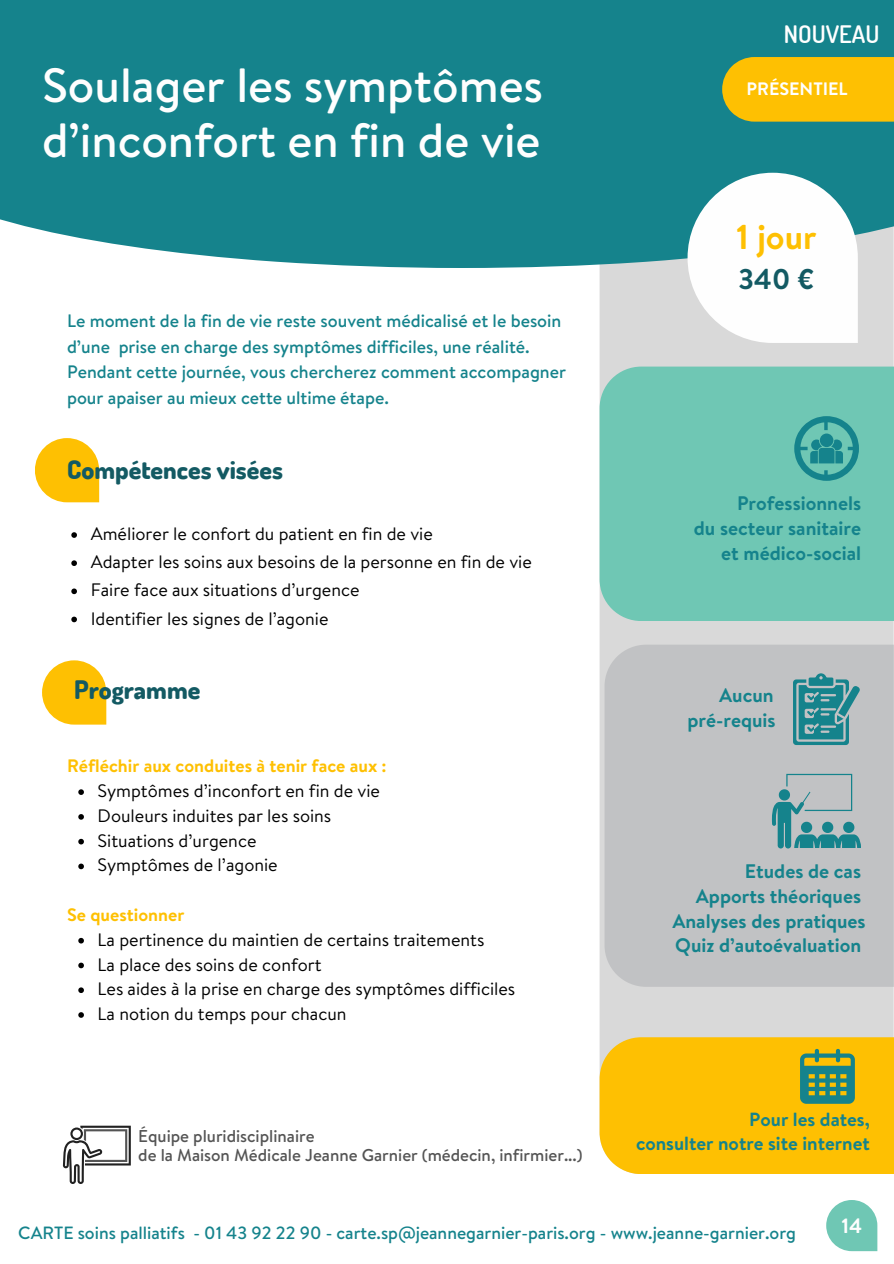
<style>
.page{position:relative;width:894px;height:1264px;background:#fff}
.page>*{position:absolute;margin:0;border:0;box-sizing:border-box;transform-origin:0 0}
.t1{font:500 48px/55.2px "Brandon Text";color:#fefefe}
.t2{font:700 34.5px "Brandon Text";color:#fec002}
.t3{font:700 28.5px "Brandon Text";color:#135a63}
.t4{font:800 25.5px "Dosis";color:#135a63}
.t5{font:600 24.15px "Dosis";color:#fff}
.t6{font:700 20.55px "Brandon Text";color:#fefefe}
.t7{font:700 19.65px "Brandon Text";color:#15838c}
.t8{font:700 19.05px "Brandon Text";color:#15838c}
.t9{font:18px "Brandon Text";color:#000}
.t10{font:500 18px "Brandon Text";color:#15838c}
.t11{font:700 18px "Brandon Text";color:#fec002}
.t12{font:700 18px "Brandon Text";color:#fff}
.t13{font:500 17.7px "Brandon Text";color:#15838c}
.t14{font:500 17.1px "Brandon Text";color:#545454}
</style>
<div class="page">
<div style="left:599px;top:268px;width:294px;height:769px;background:#d9d9d9"></div>
<div style="left:599px;top:366px;width:294px;height:255px;background:#6fc7b4"></div>
<div style="left:604px;top:644px;width:289px;height:342px;background:#c1c2c4"></div>
<div style="left:0;top:0;width:893px;height:268px;background:#15838c"></div>
<svg style="left:35px;top:438px;width:64px;height:64px;background:#feca2a"></svg>
<svg style="left:42px;top:660px;width:64px;height:64px;background:#feca2b"></svg>
<svg style="left:687px;top:173px;width:170px;height:170px"></svg>
<svg style="left:792px;top:673px;width:67px;height:72px;background:#5a9ca2"></svg>
<svg style="left:794px;top:416px;width:64px;height:64px;background:#44a6a1"></svg>
<svg style="left:771px;top:773px;width:89px;height:75px;background:#89adb1"></svg>
<svg style="left:71px;top:532px;width:6px;height:6px"></svg>
<svg style="left:71px;top:560px;width:6px;height:6px"></svg>
<svg style="left:71px;top:588px;width:6px;height:6px"></svg>
<svg style="left:71px;top:616px;width:6px;height:6px"></svg>
<svg style="left:78px;top:789px;width:6px;height:6px"></svg>
<svg style="left:78px;top:814px;width:6px;height:5px"></svg>
<svg style="left:78px;top:838px;width:6px;height:6px"></svg>
<svg style="left:78px;top:863px;width:6px;height:6px"></svg>
<svg style="left:78px;top:937px;width:6px;height:6px"></svg>
<svg style="left:78px;top:962px;width:6px;height:6px"></svg>
<svg style="left:78px;top:987px;width:6px;height:6px"></svg>
<svg style="left:78px;top:1012px;width:6px;height:5px"></svg>
<div style="left:722px;top:57px;width:171px;height:65px;background:#fec002"></div>
<svg style="left:63px;top:1125px;width:67px;height:58px"></svg>
<svg style="left:826px;top:1200px;width:51px;height:51px;background:#86d0c0"></svg>
<svg style="left:599px;top:1037px;width:294px;height:137px;background:#f1bd0e"></svg>
<p class="t5" style="left:783px;top:18px;width:97px">NOUVEAU</p>
<p class="t1" style="left:42px;top:57px;width:502px">Soulager les symptômes d’inconfort en fin de vie</p>
<p class="t12" style="left:746px;top:76px;width:102px">PRÉSENTIEL</p>
<p class="t10" style="left:67px;top:307px;width:495px">Le moment de la fin de vie reste souvent médicalisé et le besoin</p>
<p class="t10" style="left:67px;top:333px;width:464px">d’une prise en charge des symptômes difficiles, une réalité.</p>
<p class="t10" style="left:67px;top:359px;width:500px">Pendant cette journée, vous chercherez comment accompagner</p>
<p class="t10" style="left:67px;top:385px;width:323px">pour apaiser au mieux cette ultime étape.</p>
<p class="t4" style="left:67px;top:452px;width:217px">Compétences visées</p>
<p class="t9" style="left:91px;top:521px;width:343px">Améliorer le confort du patient en fin de vie</p>
<p class="t9" style="left:91px;top:549px;width:442px">Adapter les soins aux besoins de la personne en fin de vie</p>
<p class="t9" style="left:91px;top:577px;width:270px">Faire face aux situations d’urgence</p>
<p class="t9" style="left:91px;top:605px;width:239px">Identifier les signes de l’agonie</p>
<p class="t4" style="left:74px;top:672px;width:128px">Programme</p>
<p class="t11" style="left:67px;top:753px;width:321px">Réfléchir aux conduites à tenir face aux :</p>
<p class="t9" style="left:98px;top:778px;width:284px">Symptômes d’inconfort en fin de vie</p>
<p class="t9" style="left:98px;top:802px;width:235px">Douleurs induites par les soins</p>
<p class="t9" style="left:98px;top:827px;width:160px">Situations d’urgence</p>
<p class="t9" style="left:98px;top:852px;width:181px">Symptômes de l’agonie</p>
<p class="t11" style="left:67px;top:901px;width:119px">Se questionner</p>
<p class="t9" style="left:98px;top:926px;width:388px">La pertinence du maintien de certains traitements</p>
<p class="t9" style="left:98px;top:951px;width:225px">La place des soins de confort</p>
<p class="t9" style="left:98px;top:976px;width:419px">Les aides à la prise en charge des symptômes difficiles</p>
<p class="t9" style="left:98px;top:1000px;width:250px">La notion du temps pour chacun</p>
<p class="t14" style="left:138px;top:1123px;width:178px">Équipe pluridisciplinaire</p>
<p class="t14" style="left:138px;top:1142px;width:446px">de la Maison Médicale Jeanne Garnier (médecin, infirmier...)</p>
<p class="t2" style="left:735px;top:212px;width:82px">1 jour</p>
<p class="t3" style="left:737px;top:258px;width:78px">340 €</p>
<p class="t7" style="left:736px;top:489px;width:126px">Professionnels</p>
<p class="t7" style="left:693px;top:514px;width:169px">du secteur sanitaire</p>
<p class="t7" style="left:721px;top:539px;width:141px">et médico-social</p>
<p class="t7" style="left:719px;top:681px;width:56px">Aucun</p>
<p class="t7" style="left:687px;top:705px;width:90px">pré-requis</p>
<p class="t7" style="left:744px;top:857px;width:118px">Etudes de cas</p>
<p class="t7" style="left:695px;top:881px;width:167px">Apports théoriques</p>
<p class="t7" style="left:672px;top:906px;width:195px">Analyses des pratiques</p>
<p class="t7" style="left:675px;top:931px;width:187px">Quiz d’autoévaluation</p>
<p class="t8" style="left:749px;top:1105px;width:122px">Pour les dates,</p>
<p class="t8" style="left:635px;top:1129px;width:235px">consulter notre site internet</p>
<p class="t13" style="left:18px;top:1219px;width:779px">CARTE soins palliatifs - 01 43 92 22 90 - carte.sp@jeannegarnier-paris.org - www.jeanne-garnier.org</p>
<p class="t6" style="left:841px;top:1210px;width:22px">14</p>
</div>
